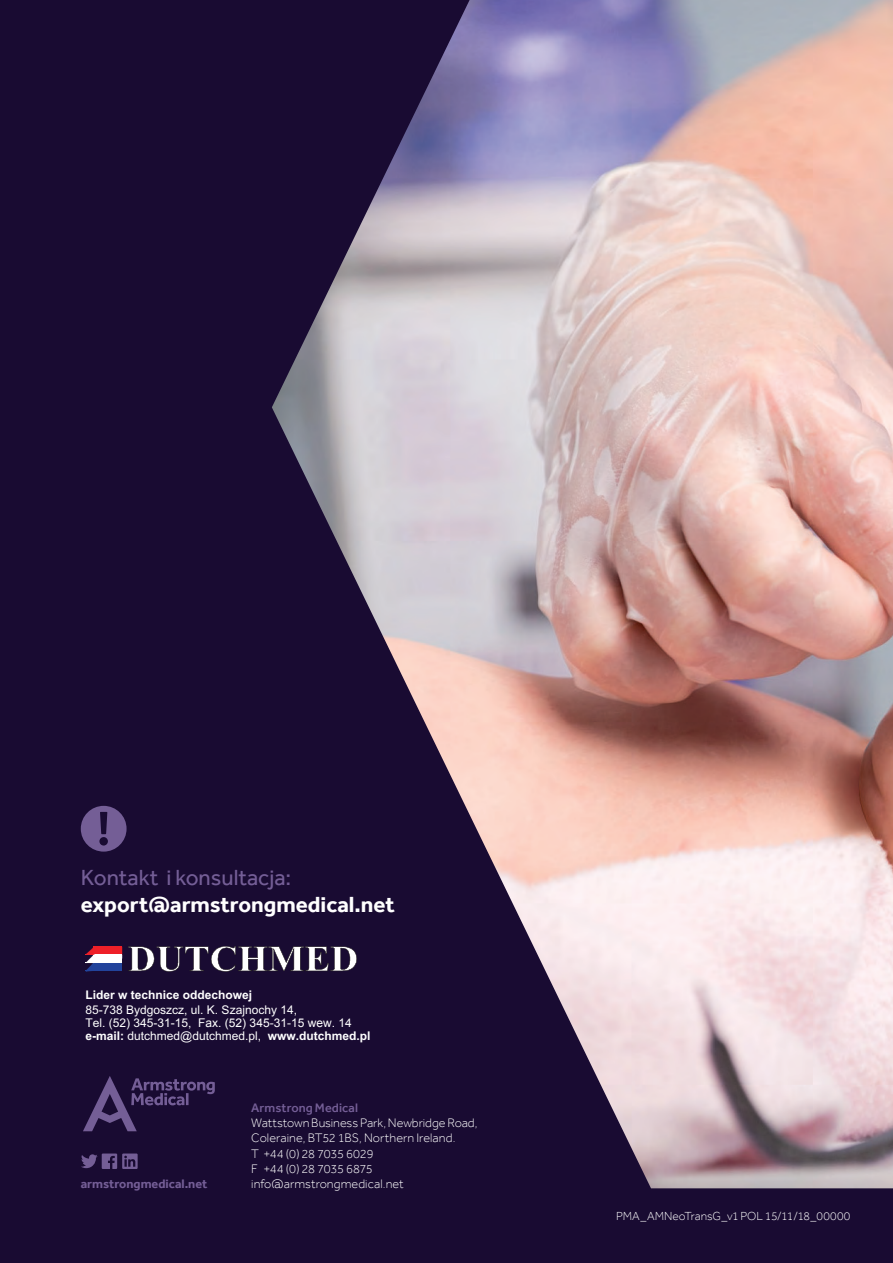
<style>
.page{position:relative;width:893px;height:1263px;background:#190b32}
.page>*{position:absolute;margin:0;border:0;box-sizing:border-box;transform-origin:0 0}
.t1{font:700 22.5px "Effra";color:#fff}
.t2{font:22.5px "Effra";color:#745e96}
.t3{font:300 12.6px/15.1px "Effra";color:#fff}
.t4{font:700 12.6px "Effra";color:#745e96}
.t5{font:500 12.6px "Effra";letter-spacing:.005em;color:#745e96}
.t6{font:12px/13.4px "Arial";color:#fff}
.t7{font:300 12px "Effra";letter-spacing:-.005em;color:#fff}
.t8{font:700 12px "Arial";color:#fff}
.s1{font-weight:700}
</style>
<div class="page">
<img style="left:272px;top:0;width:621px;height:1188px">
<svg style="left:81px;top:1153px;width:57px;height:16px"></svg>
<svg style="left:83px;top:1076px;width:132px;height:55px"></svg>
<svg style="left:81px;top:806px;width:46px;height:46px"></svg>
<svg style="left:85px;top:946px;width:272px;height:26px"></svg>
<h1 class="t2" style="left:81px;top:864px;width:212px">Kontakt i konsultacja:</h1>
<h1 class="t1" style="left:81px;top:891px;width:316px">export@armstrongmedical.net</h1>
<p class="t8" style="left:86px;top:990px;width:168px">Lider w technice oddechowej</p>
<p class="t6" style="left:86px;top:1004px;width:286px">85-738 Bydgoszcz, ul. K. Szajnochy 14,<br>Tel. (52) 345-31-15, Fax. (52) 345-31-15 wew. 14 <span class="s1">e-mail:</span> dutchmed@dutchmed.pl, <span class="s1">www.dutchmed.pl</span></p>
<p class="t5" style="left:251px;top:1100px;width:108px">Armstrong Medical</p>
<p class="t3" style="left:251px;top:1115px;width:228px">Wattstown Business Park, Newbridge Road,<br>Coleraine, BT52 1BS, Northern Ireland.<br>T +44 (0) 28 7035 6029<br>F +44 (0) 28 7035 6875</p>
<p class="t4" style="left:81px;top:1176px;width:128px">armstrongmedical.net</p>
<p class="t3" style="left:251px;top:1176px;width:154px">info@armstrongmedical.net</p>
<p class="t7" style="left:616px;top:1209px;width:236px">PMA_AMNeoTransG_v1 POL 15/11/18_00000</p>
</div>
